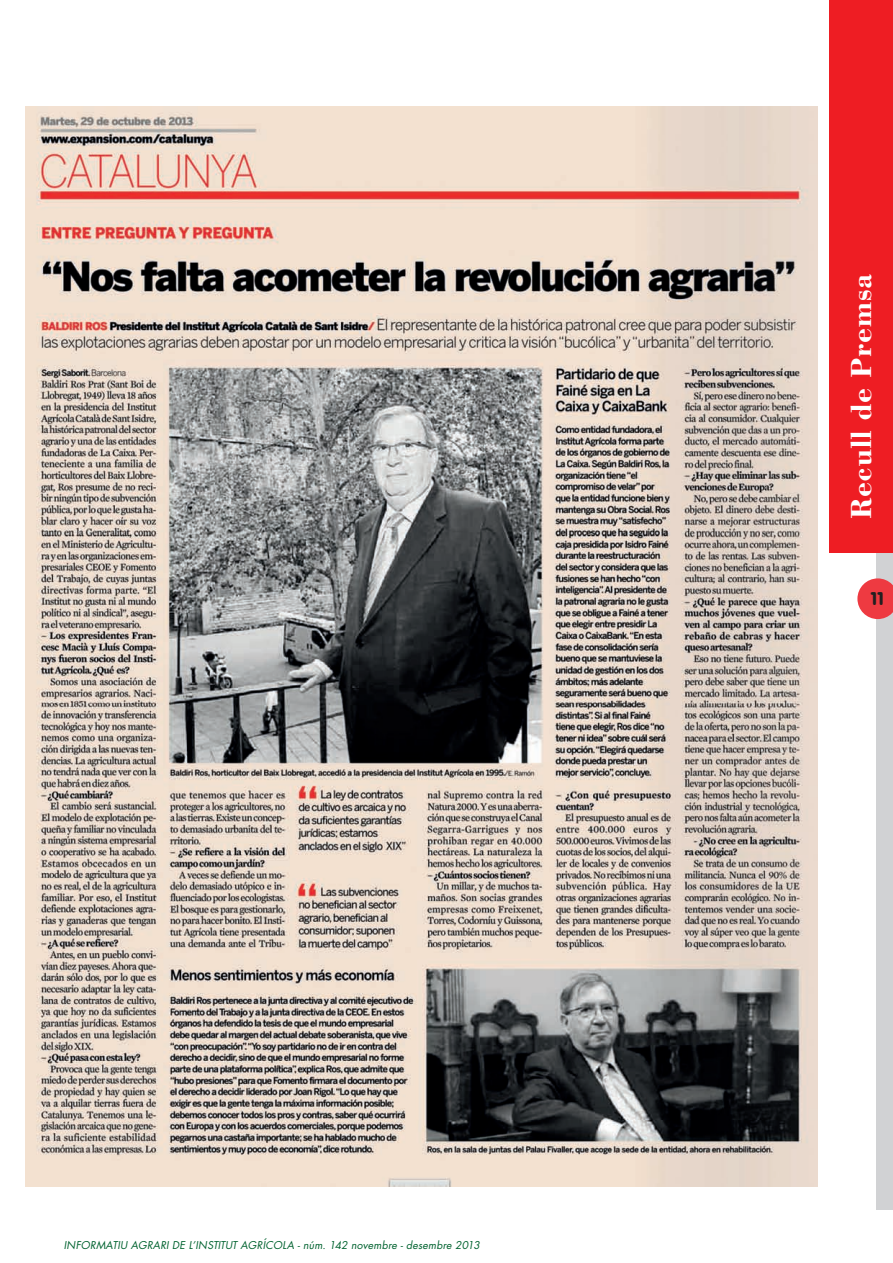
<style>
.page{position:relative;width:893px;height:1263px;background:#fff}
.page>*{position:absolute;margin:0;border:0;box-sizing:border-box;transform-origin:0 0}
.t1{font:700 30px "Bodoni";letter-spacing:.02em;color:#fff}
.t2{font:18px "VAG Rounded BT";color:#231f20}
.t3{font:italic 10.5px "Futura";letter-spacing:.02em;color:#00622f}
</style>
<div class="page">
<div style="left:876px;top:0;width:17px;height:1210px;background:#d1d2d4"></div>
<svg style="left:857px;top:578px;width:36px;height:41px"></svg>
<div style="left:829px;top:0;width:64px;height:553px;background:#ee1d23"></div>
<img style="left:26px;top:106px;width:791px;height:1080px">
<p class="t3" style="left:64px;top:1238px;width:418px">INFORMATIU AGRARI DE L’INSTITUT AGRÍCOLA - núm. 142 novembre - desembre 2013</p>
<p class="t1" style="left:842px;top:519px;width:246px;rotate:-90deg">Recull de Premsa</p>
<h2 class="t2" style="left:871px;top:587px;width:14px">11</h2>
</div>
